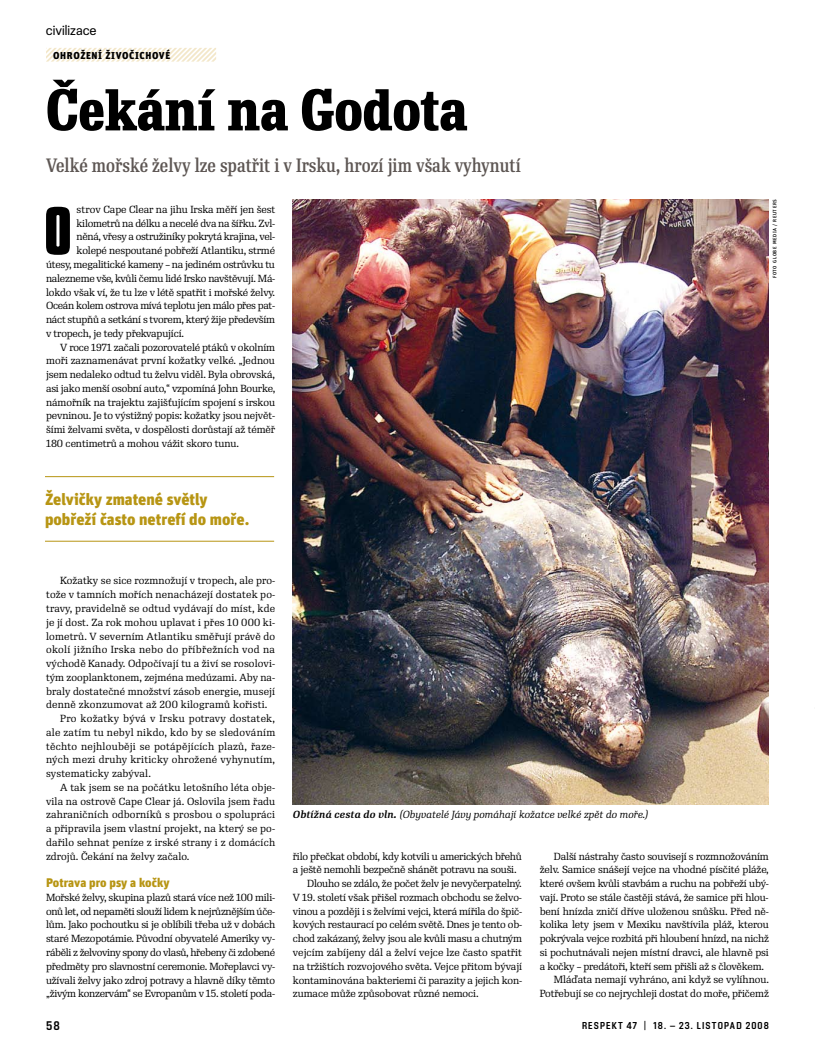
<style>
.page{position:relative;width:815px;height:1053px;background:#fff}
.page>*{position:absolute;margin:0;border:0;box-sizing:border-box;transform-origin:0 0}
.t1{font:57.75px "Respekt Initials";color:#000;scale:1.05 1}
.t2{font:57.25px "Re Public Titling";color:#000}
.t3{font:500 18.75px "Re Public Std Cond";color:#5d5653}
.t4{font:900 16.25px/20px "Unit Pro";color:#b79513}
.t5{font:13.12px "Re Public Sans Respekt";color:#000}
.t6{font:900 12.5px "Unit Pro";color:#b79513}
.t7{font:12.5px "Despekt";color:#000}
.t8{font:10px/13.8px "Re Public Std";letter-spacing:-.01em;color:#000;text-align:justify}
.t9{font:10px "Re Public Std";letter-spacing:.015em;color:#000}
.t10{font:10px "Re Public Std";letter-spacing:.01em;color:#000}
.t11{font:10px "Re Public Std";letter-spacing:-.03em;color:#000}
.t12{font:10px "Re Public Std";letter-spacing:.025em;color:#000}
.t13{font:italic 10px "Re Public Std";letter-spacing:.01em;color:#000}
.t14{font:10px "Re Public Std";letter-spacing:-.035em;color:#000}
.t15{font:10px "Re Public Std";letter-spacing:.03em;color:#000}
.t16{font:10px "Despekt";letter-spacing:.105em;color:#000}
.t17{font:900 10px "Unit Pro";color:#000}
.t18{font:500 5px "Unit Pro";letter-spacing:.11em;color:#000}
.s1{font-weight:700}
</style>
<div class="page">
<svg style="left:46px;top:48px;width:170px;height:14px"></svg>
<img style="left:293px;top:199px;width:476px;height:605px">
<hr style="left:45px;top:476px;width:229px;height:1px;background:#b79513">
<hr style="left:45px;top:541px;width:229px;height:1px;background:#b79513">
<h3 class="t5" style="left:46px;top:25px;width:52px">civilizace</h3>
<p class="t17" style="left:53px;top:49px;width:8px">OHRO</p>
<p class="t17" style="left:80px;top:49px;width:38px">ŽENÍ ŽIVOČICHOVÉ</p>
<h2 class="t2" style="left:46px;top:78px;width:423px">Čekání na Godota</h2>
<h3 class="t3" style="left:46px;top:153px;width:476px">Velké mořské želvy lze spatřit i v Irsku, hrozí jim však vyhynutí</h3>
<h1 class="t1" style="left:46px;top:198px;width:26px">O</h1>
<p class="t8" style="left:77px;top:203px;width:200px">strov Cape Clear na jihu Irska měří jen šest</p>
<p class="t11" style="left:77px;top:217px;width:200px">kilometrů na délku a necelé dva na šířku. Zvl-</p>
<p class="t11" style="left:77px;top:230px;width:200px">něná, vřesy a ostružiníky pokrytá krajina, vel-</p>
<p class="t8" style="left:77px;top:244px;width:200px">kolepé nespoutané pobřeží Atlantiku, strmé</p>
<p class="t8" style="left:46px;top:258px;width:230px">útesy, megalitické kameny – na jediném ostrůvku tu</p>
<p class="t11" style="left:46px;top:272px;width:231px">nalezneme vše, kvůli čemu lidé Irsko navštěvují. Má-</p>
<p class="t8" style="left:46px;top:285px;width:231px">lokdo však ví, že tu lze v létě spatřit i mořské želvy.</p>
<p class="t14" style="left:46px;top:299px;width:231px">Oceán kolem ostrova mívá teplotu jen málo přes pat-</p>
<p class="t11" style="left:46px;top:313px;width:231px">náct stupňů a setkání s tvorem, který žije především</p>
<p class="t8" style="left:46px;top:326px;width:140px">v tropech, je tedy překvapující.</p>
<p class="t8" style="left:60px;top:340px;width:216px">V roce 1971 začali pozorovatelé ptáků v okolním</p>
<p class="t8" style="left:46px;top:354px;width:230px">moři zaznamenávat první kožatky velké. „Jednou</p>
<p class="t8" style="left:46px;top:368px;width:230px">jsem nedaleko odtud tu želvu viděl. Byla obrovská,</p>
<p class="t8" style="left:46px;top:381px;width:231px">asi jako menší osobní auto,“ vzpomíná John Bourke,</p>
<p class="t8" style="left:46px;top:395px;width:231px">námořník na trajektu zajišťujícím spojení s irskou</p>
<p class="t8" style="left:46px;top:409px;width:231px">pevninou. Je to výstižný popis: kožatky jsou největ-</p>
<p class="t8" style="left:46px;top:423px;width:231px">šími želvami světa, v dospělosti dorůstají až téměř</p>
<p class="t8" style="left:46px;top:436px;width:195px">180 centimetrů a mohou vážit skoro tunu.</p>
<h3 class="t4" style="left:45px;top:489px;width:206px">Želvičky zmatené světly pobřeží často netrefí do moře.</h3>
<p class="t18" style="left:771px;top:278px;width:80px;rotate:-90deg">foto globe m edia / reuters</p>
<p class="t8" style="left:60px;top:574px;width:216px">Kožatky se sice rozmnožují v tropech, ale pro-</p>
<p class="t9" style="left:46px;top:588px;width:231px">tože v tamních mořích nenacházejí dostatek po-</p>
<p class="t9" style="left:46px;top:602px;width:231px">travy, pravidelně se odtud vydávají do míst, kde</p>
<p class="t10" style="left:46px;top:615px;width:231px">je jí dost. Za rok mohou uplavat i přes 10 000 ki-</p>
<p class="t9" style="left:46px;top:629px;width:231px">lometrů. V severním Atlantiku směřují právě do</p>
<p class="t15" style="left:46px;top:643px;width:231px">okolí jižního Irska nebo do příbřežních vod na</p>
<p class="t10" style="left:46px;top:657px;width:231px">východě Kanady. Odpočívají tu a živí se rosolovi-</p>
<p class="t8" style="left:46px;top:670px;width:231px">tým zooplanktonem, zejména medúzami. Aby na-</p>
<p class="t8" style="left:46px;top:684px;width:231px">braly dostatečné množství zásob energie, musejí</p>
<p class="t9" style="left:46px;top:698px;width:223px">denně zkonzumovat až 200 kilogramů kořisti.</p>
<p class="t12" style="left:60px;top:712px;width:216px">Pro kožatky bývá v Irsku potravy dostatek,</p>
<p class="t12" style="left:46px;top:725px;width:231px">ale zatím tu nebyl nikdo, kdo by se sledováním</p>
<p class="t12" style="left:46px;top:739px;width:231px">těchto nejhlouběji se potápějících plazů, řaze-</p>
<p class="t12" style="left:46px;top:753px;width:231px">ných mezi druhy kriticky ohrožené vyhynutím,</p>
<p class="t10" style="left:46px;top:767px;width:106px">systematicky zabýval.</p>
<p class="t10" style="left:60px;top:780px;width:216px">A tak jsem se na počátku letošního léta obje-</p>
<p class="t10" style="left:46px;top:794px;width:231px">vila na ostrově Cape Clear já. Oslovila jsem řadu</p>
<p class="t9" style="left:46px;top:808px;width:231px">zahraničních odborníků s prosbou o spolupráci</p>
<p class="t10" style="left:46px;top:822px;width:231px">a připravila jsem vlastní projekt, na který se po-</p>
<p class="t9" style="left:46px;top:835px;width:231px">dařilo sehnat peníze z irské strany i z domácích</p>
<p class="t8" style="left:46px;top:849px;width:145px">zdrojů. Čekání na želvy začalo.</p>
<p class="t6" style="left:46px;top:874px;width:125px">Potrava pro psy a kočky</p>
<p class="t8" style="left:46px;top:890px;width:231px">Mořské želvy, skupina plazů stará více než 100 mili&shy;onů let, od nepaměti slouží lidem k nejrůznějším úče&shy;lům. Jako pochoutku si je oblíbili třeba už v dobách staré Mezopotámie. Původní obyvatelé Ameriky vy&shy;ráběli z želvoviny spony do vlasů, hřebeny či zdobené předměty pro slavnostní ceremonie. Mořeplavci vy&shy;užívali želvy jako zdroj potravy a hlavně díky těmto „živým konzervám“ se Evropanům v 15. století poda-</p>
<p class="t13" style="left:293px;top:808px;width:357px"><span class="s1">Obtížná cesta do vln.</span> (Obyvatelé Jávy pomáhají kožatce velké zpět do moře.)</p>
<p class="t8" style="left:293px;top:849px;width:231px">řilo přečkat období, kdy kotvili u amerických břehů</p>
<p class="t8" style="left:293px;top:863px;width:225px">a ještě nemohli bezpečně shánět potravu na souši.</p>
<p class="t8" style="left:307px;top:876px;width:216px">Dlouho se zdálo, že počet želv je nevyčerpatelný.</p>
<p class="t8" style="left:293px;top:890px;width:231px">V 19. století však přišel rozmach obchodu se želvo-</p>
<p class="t8" style="left:293px;top:904px;width:231px">vinou a později i s želvími vejci, která mířila do špič-</p>
<p class="t8" style="left:293px;top:918px;width:231px">kových restaurací po celém světě. Dnes je tento ob-</p>
<p class="t8" style="left:293px;top:931px;width:231px">chod zakázaný, želvy jsou ale kvůli masu a chutným</p>
<p class="t8" style="left:293px;top:945px;width:231px">vejcím zabíjeny dál a želví vejce lze často spatřit</p>
<p class="t8" style="left:293px;top:959px;width:231px">na tržištích rozvojového světa. Vejce přitom bývají</p>
<p class="t8" style="left:293px;top:973px;width:231px">kontaminována bakteriemi či parazity a jejich kon-</p>
<p class="t8" style="left:293px;top:986px;width:187px">zumace může způsobovat různé nemoci.</p>
<p class="t8" style="left:554px;top:849px;width:216px">Další nástrahy často souvisejí s rozmnožováním</p>
<p class="t8" style="left:540px;top:863px;width:231px">želv. Samice snášejí vejce na vhodné písčité pláže,</p>
<p class="t8" style="left:540px;top:876px;width:231px">které ovšem kvůli stavbám a ruchu na pobřeží ubý-</p>
<p class="t8" style="left:540px;top:890px;width:230px">vají. Proto se stále častěji stává, že samice při hlou-</p>
<p class="t8" style="left:540px;top:904px;width:231px">bení hnízda zničí dříve uloženou snůšku. Před ně-</p>
<p class="t8" style="left:540px;top:918px;width:231px">kolika lety jsem v Mexiku navštívila pláž, kterou</p>
<p class="t8" style="left:540px;top:931px;width:231px">pokrývala vejce rozbitá při hloubení hnízd, na nichž</p>
<p class="t8" style="left:540px;top:945px;width:231px">si pochutnávali nejen místní dravci, ale hlavně psi</p>
<p class="t8" style="left:540px;top:959px;width:226px">a kočky – predátoři, kteří sem přišli až s člověkem.</p>
<p class="t8" style="left:554px;top:973px;width:217px">Mláďata nemají vyhráno, ani když se vylíhnou.</p>
<p class="t8" style="left:540px;top:986px;width:231px">Potřebují se co nejrychleji dostat do moře, přičemž</p>
<p class="t7" style="left:46px;top:1018px;width:15px">58</p>
<p class="t16" style="left:582px;top:1019px;width:7px">RESPEKT</p>
<p class="t16" style="left:627px;top:1019px;width:144px">47 | 18. – 23. LISTOPAD 2008</p>
</div>
